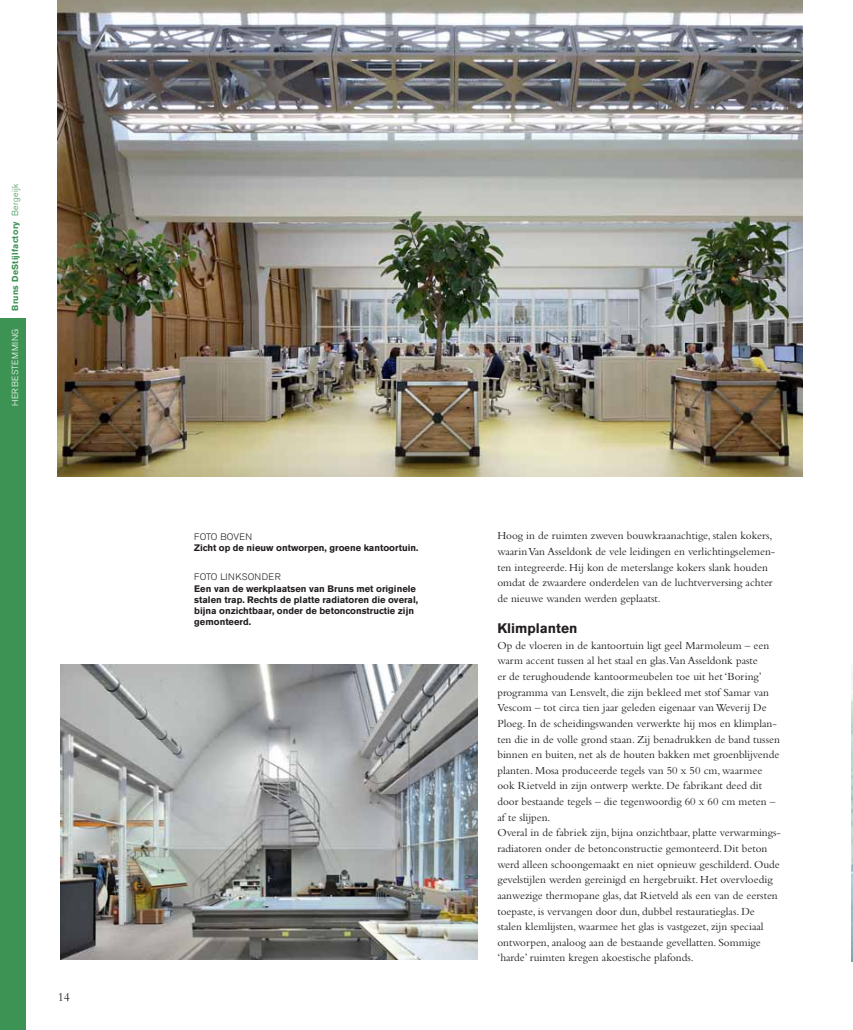
<style>
.page{position:relative;width:853px;height:1030px;background:#fff}
.page>*{position:absolute;margin:0;border:0;box-sizing:border-box;transform-origin:0 0}
.t1{font:700 13.75px "Akzidenz Grotesk BE";color:#231f20}
.t2{font:12.5px "Bembo";color:#231f20}
.t3{font:11.25px/15.6px "Bembo";color:#231f20}
.t4{font:700 9.38px/11.2px "Akzidenz Grotesk BE";color:#231f20}
.t5{font:300 9.38px "Akzidenz Grotesk BE";letter-spacing:.035em;color:#231f20}
.t6{font:300 9.38px "Akzidenz Grotesk BE";letter-spacing:.015em;color:#231f20}
.t7{font:700 8.75px "Akzidenz Grotesk BE";letter-spacing:.03em;color:#3d9353}
.t8{font:300 8.75px "Akzidenz Grotesk BE";letter-spacing:.07em;color:#fff}
.s1{font-weight:300}
</style>
<div class="page">
<div style="left:0;top:318px;width:26px;height:712px;background:#3d9353"></div>
<img style="left:851px;top:664px;width:1px;height:297px">
<img style="left:60px;top:664px;width:417px;height:295px">
<img style="left:58px;top:0;width:744px;height:477px">
<p class="t7" style="left:10px;top:311px;width:128px;rotate:-90deg">Bruns DeStijlfactory <span class="s1">Bergeijk</span></p>
<p class="t8" style="left:10px;top:406px;width:80px;rotate:-90deg">HERBESTEMMING</p>
<p class="t2" style="left:58px;top:989px;width:14px">14</p>
<p class="t6" style="left:194px;top:531px;width:59px">FOTO BOVEN</p>
<p class="t4" style="left:194px;top:542px;width:226px">Zicht op de nieuw ontworpen, groene kantoortuin.</p>
<p class="t5" style="left:194px;top:572px;width:88px">FOTO LINKSONDER</p>
<p class="t4" style="left:194px;top:583px;width:225px">Een van de werkplaatsen van Bruns met originele stalen trap. Rechts de platte radiatoren die overal, bijna onzichtbaar, onder de betonconstructie zijn gemonteerd.</p>
<p class="t3" style="left:497px;top:528px;width:279px">Hoog in de ruimten zweven bouwkraanachtige, stalen kokers, waarin Van Asseldonk de vele leidingen en verlichtingselemen&shy;ten integreerde. Hij kon de meterslange kokers slank houden omdat de zwaardere onderdelen van de luchtverversing achter de nieuwe wanden werden geplaatst.</p>
<p class="t1" style="left:497px;top:620px;width:81px">Klimplanten</p>
<p class="t3" style="left:497px;top:637px;width:285px">Op de vloeren in de kantoortuin ligt geel Marmoleum – een warm accent tussen al het staal en glas.Van Asseldonk paste<br>er de terughoudende kantoormeubelen toe uit het ‘Boring’ programma van Lensvelt, die zijn bekleed met stof Samar van Vescom – tot circa tien jaar geleden eigenaar van Weverij De Ploeg. In de scheidingswanden verwerkte hij mos en klimplan&shy;ten die in de volle grond staan. Zij benadrukken de band tussen binnen en buiten, net als de houten bakken met groenblijvende planten. Mosa produceerde tegels van 50 x 50 cm, waarmee ook Rietveld in zijn ontwerp werkte. De fabrikant deed dit door bestaande tegels – die tegenwoordig 60 x 60 cm meten – af te slijpen.<br>Overal in de fabriek zijn, bijna onzichtbaar, platte verwarmings&shy;radiatoren onder de betonconstructie gemonteerd. Dit beton werd alleen schoongemaakt en niet opnieuw geschilderd. Oude gevelstijlen werden gereinigd en hergebruikt. Het overvloedig aanwezige thermopane glas, dat Rietveld als een van de eersten toepaste, is vervangen door dun, dubbel restauratieglas. De stalen klemlijsten, waarmee het glas is vastgezet, zijn speciaal ontworpen, analoog aan de bestaande gevellatten. Sommige ‘harde’ ruimten kregen akoestische plafonds.</p>
</div>
